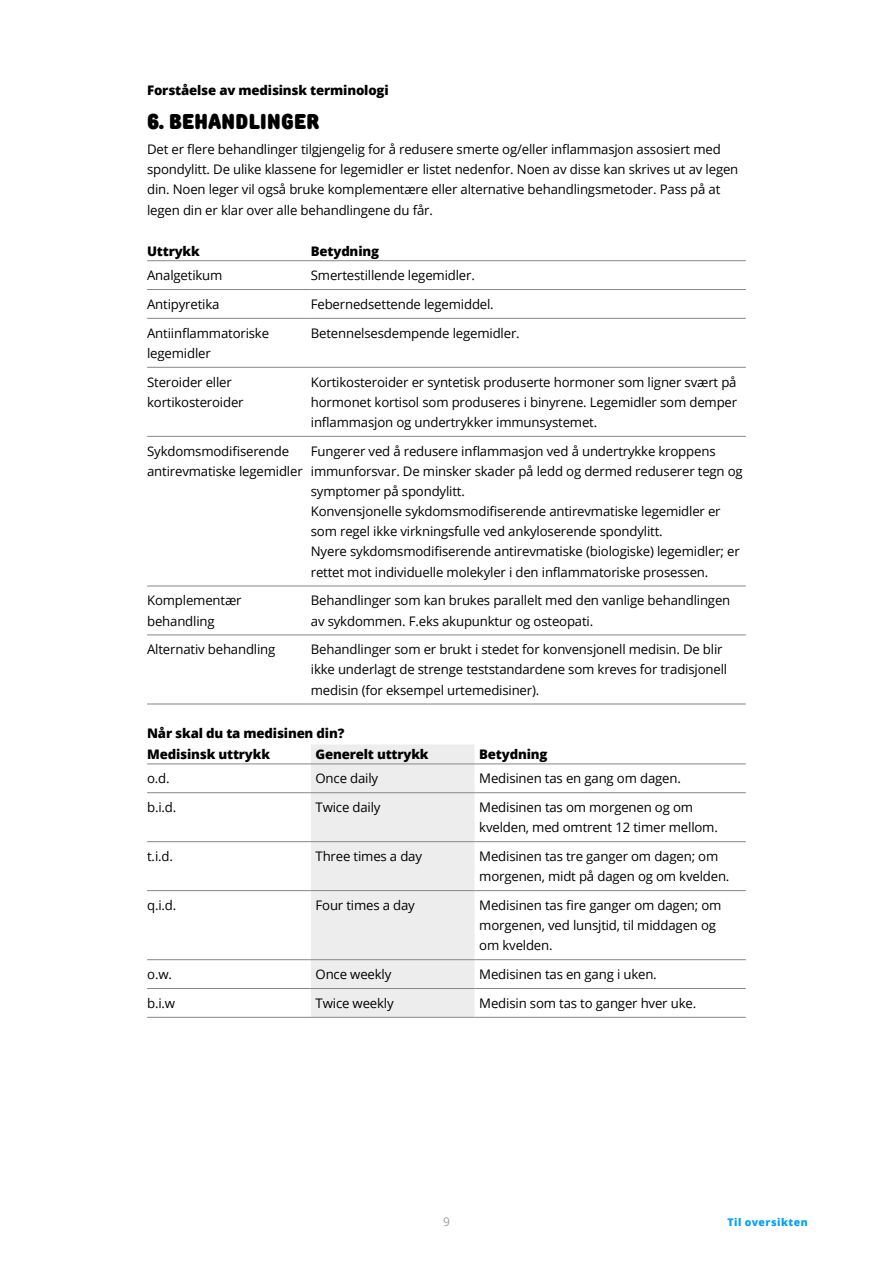
<style>
.page{position:relative;width:893px;height:1263px;background:#fff}
.page>*{position:absolute;margin:0;border:0;box-sizing:border-box;transform-origin:0 0}
.t1{font:900 21.45px "TT Rounds Condensed";letter-spacing:-.005em;color:#000}
.t2{font:13.2px/20.1px "Open Sans";letter-spacing:-.015em;color:#000}
.t3{font:800 13.2px/21.5px "Open Sans";letter-spacing:-.015em;color:#000}
.t4{font:12px "Open Sans";color:#9d9d9c}
.t5{font:800 10.5px "Open Sans";letter-spacing:.05em;color:#00a3f9}
</style>
<div class="page">
<hr style="left:147px;top:260px;width:164px;height:1px;background:#878787">
<hr style="left:311px;top:260px;width:435px;height:1px;background:#878787">
<hr style="left:147px;top:289px;width:164px;height:1px;background:#878787">
<hr style="left:311px;top:289px;width:435px;height:1px;background:#878787">
<hr style="left:147px;top:318px;width:164px;height:1px;background:#878787">
<hr style="left:311px;top:318px;width:435px;height:1px;background:#878787">
<hr style="left:147px;top:367px;width:164px;height:1px;background:#878787">
<hr style="left:311px;top:367px;width:435px;height:1px;background:#878787">
<hr style="left:147px;top:436px;width:164px;height:1px;background:#878787">
<hr style="left:311px;top:436px;width:435px;height:1px;background:#878787">
<hr style="left:147px;top:586px;width:164px;height:1px;background:#878787">
<hr style="left:311px;top:586px;width:435px;height:1px;background:#878787">
<hr style="left:147px;top:635px;width:164px;height:1px;background:#878787">
<hr style="left:311px;top:635px;width:435px;height:1px;background:#878787">
<hr style="left:147px;top:704px;width:164px;height:1px;background:#878787">
<hr style="left:311px;top:704px;width:435px;height:1px;background:#878787">
<div style="left:311px;top:745px;width:164px;height:272px;background:#ededed"></div>
<hr style="left:147px;top:764px;width:164px;height:1px;background:#878787">
<hr style="left:311px;top:764px;width:164px;height:1px;background:#878787">
<hr style="left:475px;top:764px;width:271px;height:1px;background:#878787">
<hr style="left:147px;top:792px;width:164px;height:1px;background:#878787">
<hr style="left:311px;top:792px;width:164px;height:1px;background:#878787">
<hr style="left:475px;top:792px;width:271px;height:1px;background:#878787">
<hr style="left:147px;top:841px;width:164px;height:1px;background:#878787">
<hr style="left:311px;top:841px;width:164px;height:1px;background:#878787">
<hr style="left:475px;top:841px;width:271px;height:1px;background:#878787">
<hr style="left:147px;top:890px;width:164px;height:1px;background:#878787">
<hr style="left:311px;top:890px;width:164px;height:1px;background:#878787">
<hr style="left:475px;top:890px;width:271px;height:1px;background:#878787">
<hr style="left:147px;top:959px;width:164px;height:1px;background:#878787">
<hr style="left:311px;top:959px;width:164px;height:1px;background:#878787">
<hr style="left:475px;top:959px;width:271px;height:1px;background:#878787">
<hr style="left:147px;top:988px;width:164px;height:1px;background:#878787">
<hr style="left:311px;top:988px;width:164px;height:1px;background:#878787">
<hr style="left:475px;top:988px;width:271px;height:1px;background:#878787">
<hr style="left:147px;top:1017px;width:164px;height:1px;background:#878787">
<hr style="left:311px;top:1017px;width:164px;height:1px;background:#878787">
<hr style="left:475px;top:1017px;width:271px;height:1px;background:#878787">
<p class="t3" style="left:147px;top:79px;width:243px">Forståelse av medisinsk terminologi</p>
<h1 class="t1" style="left:147px;top:107px;width:174px">6. BEHANDLINGER</h1>
<p class="t2" style="left:147px;top:139px;width:593px">Det er flere behandlinger tilgjengelig for å redusere smerte og/eller inflammasjon assosiert med spondylitt. De ulike klassene for legemidler er listet nedenfor. Noen av disse kan skrives ut av legen din. Noen leger vil også bruke komplementære eller alternative behandlingsmetoder. Pass på at legen din er klar over alle behandlingene du får.</p>
<p class="t3" style="left:147px;top:240px;width:54px">Uttrykk</p>
<p class="t3" style="left:311px;top:240px;width:70px">Betydning</p>
<p class="t2" style="left:147px;top:265px;width:77px">Analgetikum</p>
<p class="t2" style="left:311px;top:265px;width:166px">Smertestillende legemidler.</p>
<p class="t2" style="left:147px;top:294px;width:74px">Antipyretika</p>
<p class="t2" style="left:311px;top:294px;width:184px">Febernedsettende legemiddel.</p>
<p class="t2" style="left:147px;top:323px;width:124px">Antiinflammatoriske legemidler</p>
<p class="t2" style="left:311px;top:323px;width:210px">Betennelsesdempende legemidler.</p>
<p class="t2" style="left:147px;top:371px;width:98px">Steroider eller kortikosteroider</p>
<p class="t2" style="left:311px;top:371px;width:428px;text-align:justify">Kortikosteroider er syntetisk produserte hormoner som ligner svært på hormonet kortisol som produseres i binyrene. Legemidler som demper inflammasjon og undertrykker immunsystemet.</p>
<p class="t2" style="left:147px;top:441px;width:157px">Sykdomsmodifiserende antirevmatiske legemidler</p>
<p class="t2" style="left:311px;top:441px;width:433px">Fungerer ved å redusere inflammasjon ved å undertrykke kroppens immunforsvar. De minsker skader på ledd og dermed reduserer tegn og symptomer på spondylitt.<br>Konvensjonelle sykdomsmodifiserende antirevmatiske legemidler er som regel ikke virkningsfulle ved ankyloserende spondylitt.<br>Nyere sykdomsmodifiserende antirevmatiske (biologiske) legemidler; er rettet mot individuelle molekyler i den inflammatoriske prosessen.</p>
<p class="t2" style="left:147px;top:590px;width:96px">Komplementær behandling</p>
<p class="t2" style="left:311px;top:590px;width:421px">Behandlinger som kan brukes parallelt med den vanlige behandlingen av sykdommen. F.eks akupunktur og osteopati.</p>
<p class="t2" style="left:147px;top:639px;width:130px">Alternativ behandling</p>
<p class="t2" style="left:311px;top:639px;width:418px">Behandlinger som er brukt i stedet for konvensjonell medisin. De blir ikke underlagt de strenge teststandardene som kreves for tradisjonell medisin (for eksempel urtemedisiner).</p>
<p class="t3" style="left:147px;top:722px;width:199px">Når skal du ta medisinen din?<br>Medisinsk uttrykk</p>
<p class="t3" style="left:315px;top:743px;width:115px">Generelt uttrykk</p>
<p class="t3" style="left:479px;top:743px;width:70px">Betydning</p>
<p class="t2" style="left:147px;top:768px;width:24px">o.d.</p>
<p class="t2" style="left:316px;top:768px;width:64px">Once daily</p>
<p class="t2" style="left:479px;top:768px;width:203px">Medisinen tas en gang om dagen.</p>
<p class="t2" style="left:147px;top:797px;width:31px">b.i.d.</p>
<p class="t2" style="left:316px;top:797px;width:67px">Twice daily</p>
<p class="t2" style="left:479px;top:797px;width:240px">Medisinen tas om morgenen og om kvelden, med omtrent 12 timer mellom.</p>
<p class="t2" style="left:147px;top:846px;width:27px">t.i.d.</p>
<p class="t2" style="left:316px;top:846px;width:108px">Three times a day</p>
<p class="t2" style="left:479px;top:846px;width:252px">Medisinen tas tre ganger om dagen; om morgenen, midt på dagen og om kvelden.</p>
<p class="t2" style="left:147px;top:895px;width:31px">q.i.d.</p>
<p class="t2" style="left:316px;top:895px;width:101px">Four times a day</p>
<p class="t2" style="left:479px;top:895px;width:244px">Medisinen tas fire ganger om dagen; om morgenen, ved lunsjtid, til middagen og om kvelden.</p>
<p class="t2" style="left:147px;top:964px;width:26px">o.w.</p>
<p class="t2" style="left:316px;top:964px;width:77px">Once weekly</p>
<p class="t2" style="left:479px;top:964px;width:179px">Medisinen tas en gang i uken.</p>
<p class="t2" style="left:147px;top:993px;width:30px">b.i.w</p>
<p class="t2" style="left:316px;top:993px;width:80px">Twice weekly</p>
<p class="t2" style="left:479px;top:993px;width:218px">Medisin som tas to ganger hver uke.</p>
<p class="t4" style="left:443px;top:1213px;width:8px">9</p>
<p class="t5" style="left:727px;top:1214px;width:82px">Til oversikten</p>
</div>
